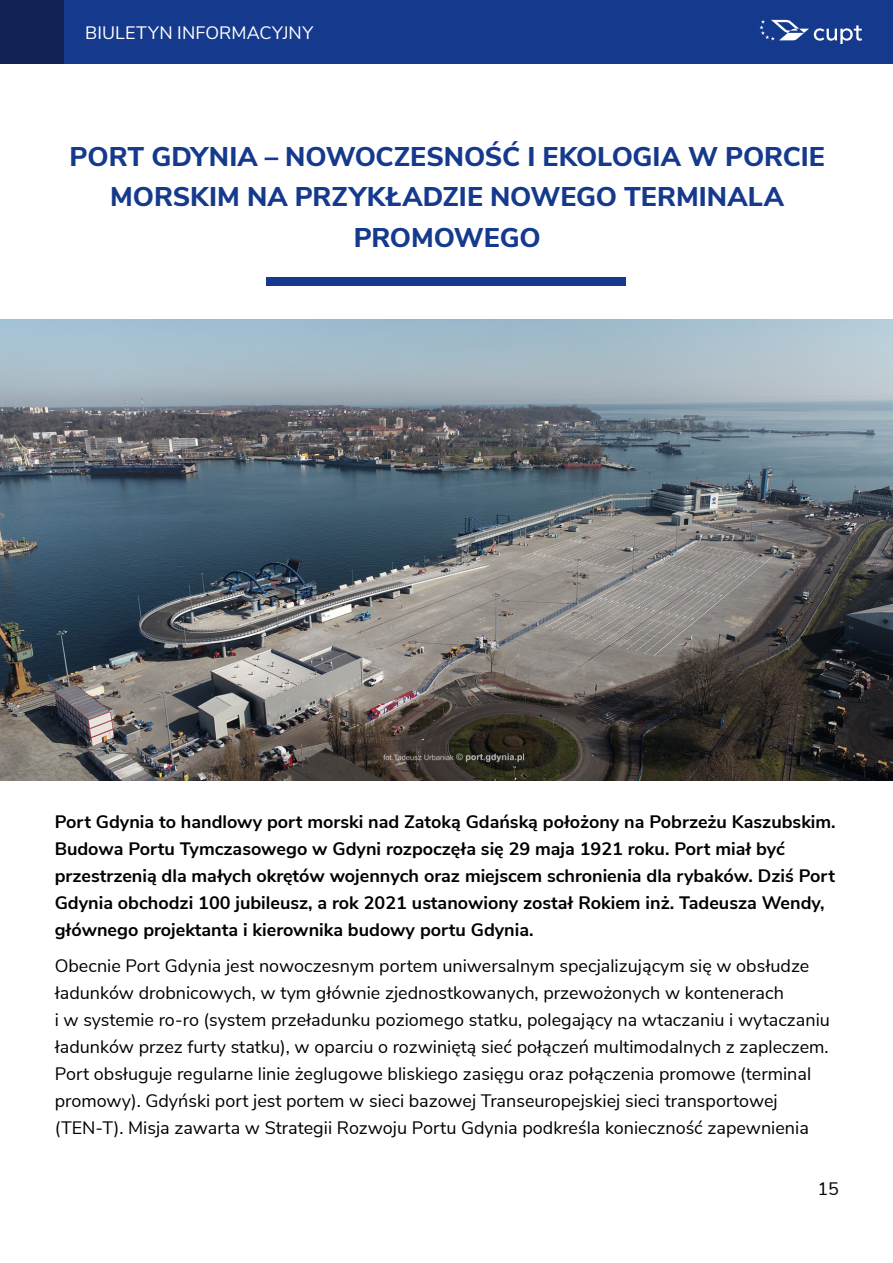
<style>
.page{position:relative;width:893px;height:1263px;background:#fff}
.page>*{position:absolute;margin:0;border:0;box-sizing:border-box;transform-origin:0 0}
.temat_miesiaca_-_hea{font:800 27px/40.5px "Nunito Sans";letter-spacing:-.005em;color:#153a8d;text-align:center}
.aktualności_treść{font:18px/27px "Nunito Sans";color:#000}
.aktualności_treść-2{font:700 18px/27px "Nunito Sans";color:#000}
.t1{font:16.5px "Nunito Sans";letter-spacing:.01em;color:#fff}
</style>
<div class="page">
<div style="left:38px;top:0;width:855px;height:64px;background:#153a8d"></div>
<div style="left:0;top:0;width:64px;height:64px;background:#122252"></div>
<svg style="left:759px;top:20px;width:103px;height:24px"></svg>
<div style="left:266px;top:277px;width:360px;height:9px;background:#153a8d"></div>
<img style="left:0;top:320px;width:893px;height:461px">
<p class="t1" style="left:85px;top:20px;width:212px">BIULETYN INFORMACYJNY</p>
<p class="temat_miesiaca_-_hea" style="left:70px;top:134px;width:757px">PORT GDYNIA – NOWOCZESNOŚĆ I EKOLOGIA W PORCIE<br>MORSKIM NA PRZYKŁADZIE NOWEGO TERMINALA<br>PROMOWEGO</p>
<p class="aktualności_treść-2" style="left:55px;top:807px;width:782px">Port Gdynia to handlowy port morski nad Zatoką Gdańską położony na Pobrzeżu Kaszubskim.<br>Budowa Portu Tymczasowego w Gdyni rozpoczęła się 29 maja 1921 roku. Port miał być przestrzenią dla małych okrętów wojennych oraz miejscem schronienia dla rybaków. Dziś Port Gdynia obchodzi 100 jubileusz, a rok 2021 ustanowiony został Rokiem inż. Tadeusza Wendy, głównego projektanta i kierownika budowy portu Gdynia.</p>
<p class="aktualności_treść" style="left:55px;top:951px;width:777px">Obecnie Port Gdynia jest nowoczesnym portem uniwersalnym specjalizującym się w obsłudze ładunków drobnicowych, w tym głównie zjednostkowanych, przewożonych w kontenerach<br>i w systemie ro-ro (system przeładunku poziomego statku, polegający na wtaczaniu i wytaczaniu ładunków przez furty statku), w oparciu o rozwiniętą sieć połączeń multimodalnych z zapleczem.<br>Port obsługuje regularne linie żeglugowe bliskiego zasięgu oraz połączenia promowe (terminal promowy). Gdyński port jest portem w sieci bazowej Transeuropejskiej sieci transportowej (TEN-T). Misja zawarta w Strategii Rozwoju Portu Gdynia podkreśla konieczność zapewnienia</p>
<p class="aktualności_treść" style="left:817px;top:1174px;width:23px">15</p>
</div>
